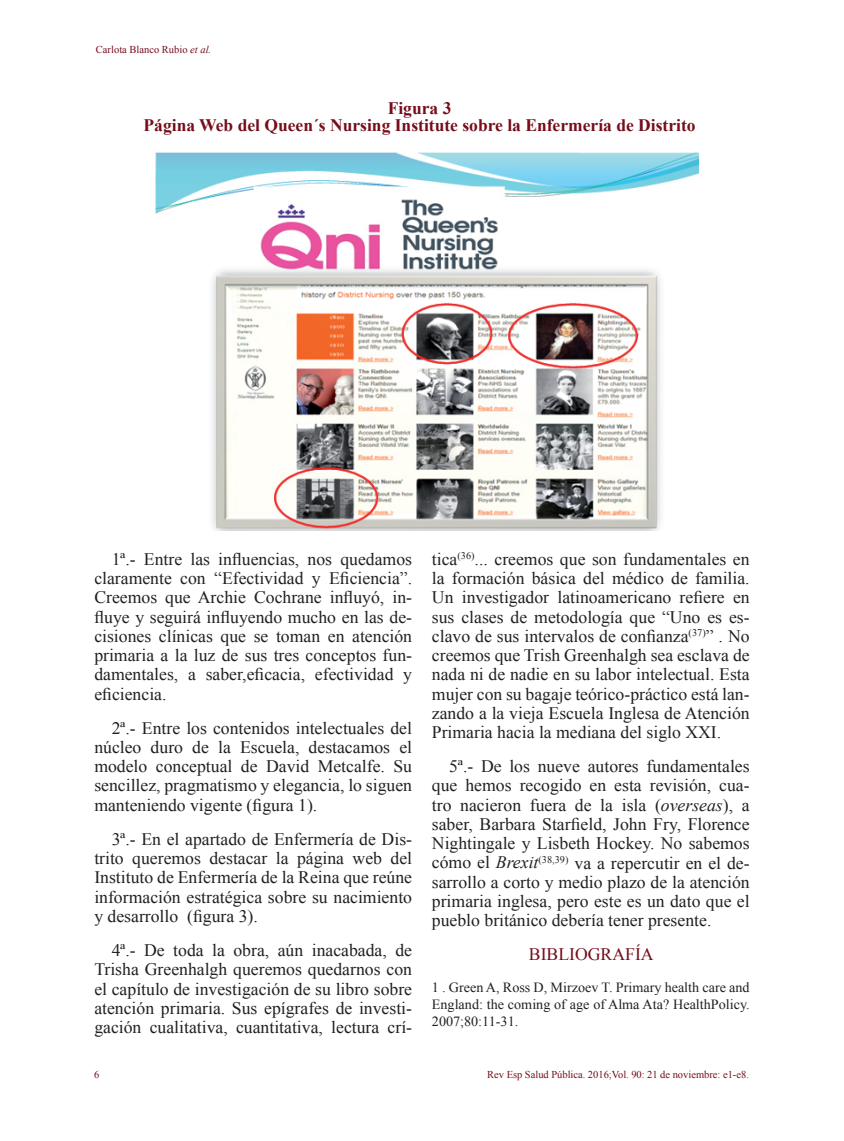
<style>
.page{position:relative;width:844px;height:1141px;background:#fff}
.page>*{position:absolute;margin:0;border:0;box-sizing:border-box;transform-origin:0 0}
.t1{font:17.5px/19.2px "Times New Roman";color:#231f20;text-align:justify}
.t2{font:700 17.5px/17.5px "Times New Roman";color:#750d1b;text-align:center}
.t3{font:17.5px "Times New Roman";color:#750d1b}
.t4{font:14px/16.8px "Times New Roman";color:#231f20;text-align:justify}
.t5{font:10.5px "Times New Roman";color:#750d1b}
.s1{font-style:italic}
</style>
<div class="page">
<img style="left:155px;top:152px;width:543px;height:379px">
<p class="t5" style="left:96px;top:43px;width:117px">Carlota Blanco Rubio <span class="s1">et al.</span></p>
<p class="t2" style="left:143px;top:99px;width:553px">Figura 3<br>Página Web del Queen´s Nursing Institute sobre la Enfermería de Distrito</p>
<p class="t1" style="left:94px;top:549px;width:319px;text-indent:17px">1ª.- Entre las influencias, nos quedamos claramente con “Efectividad y Eficiencia”.<br>Creemos que Archie Cochrane influyó, in&shy;fluye y seguirá influyendo mucho en las de&shy;cisiones clínicas que se toman en atención primaria a la luz de sus tres conceptos fun&shy;damentales, a saber,eficacia, efectividad y eficiencia.</p>
<p class="t1" style="left:94px;top:718px;width:319px;text-indent:17px">2ª.- Entre los contenidos intelectuales del núcleo duro de la Escuela, destacamos el modelo conceptual de David Metcalfe. Su sencillez, pragmatismo y elegancia, lo siguen manteniendo vigente (figura 1).</p>
<p class="t1" style="left:94px;top:829px;width:319px;text-indent:17px">3ª.- En el apartado de Enfermería de Dis&shy;trito queremos destacar la página web del Instituto de Enfermería de la Reina que reúne información estratégica sobre su nacimiento y desarrollo (figura 3).</p>
<p class="t1" style="left:94px;top:940px;width:319px;text-indent:17px">4ª.- De toda la obra, aún inacabada, de Trisha Greenhalgh queremos quedarnos con el capítulo de investigación de su libro sobre atención primaria. Sus epígrafes de investi&shy;gación cualitativa, cuantitativa, lectura crí-</p>
<p class="t1" style="left:432px;top:549px;width:319px">tica<sup>(36)</sup>... creemos que son fundamentales en la formación básica del médico de familia.<br>Un investigador latinoamericano refiere en sus clases de metodología que “Uno es es&shy;clavo de sus intervalos de confianza<sup>(37)</sup>” . No creemos que Trish Greenhalgh sea esclava de nada ni de nadie en su labor intelectual. Esta mujer con su bagaje teórico-práctico está lan&shy;zando a la vieja Escuela Inglesa de Atención Primaria hacia la mediana del siglo XXI.</p>
<p class="t1" style="left:432px;top:756px;width:319px;text-indent:17px">5ª.- De los nueve autores fundamentales que hemos recogido en esta revisión, cua&shy;tro nacieron fuera de la isla (<span class="s1">overseas</span>), a saber, Barbara Starfield, John Fry, Florence Nightingale y Lisbeth Hockey. No sabemos cómo el <span class="s1">Brexit</span><sup>(38,39)</sup> va a repercutir en el de&shy;sarrollo a corto y medio plazo de la atención primaria inglesa, pero este es un dato que el pueblo británico debería tener presente.</p>
<p class="t3" style="left:528px;top:943px;width:126px">BIBLIOGRAFÍA</p>
<p class="t4" style="left:432px;top:979px;width:319px">1 . Green A, Ross D, Mirzoev T. Primary health care and England: the coming of age of Alma Ata? HealthPolicy.<br>2007;80:11-31.</p>
<p class="t5" style="left:94px;top:1067px;width:7px">6</p>
<p class="t5" style="left:487px;top:1067px;width:263px">Rev Esp Salud Pública. 2016;Vol. 90: 21 de noviembre: e1-e8.</p>
</div>
